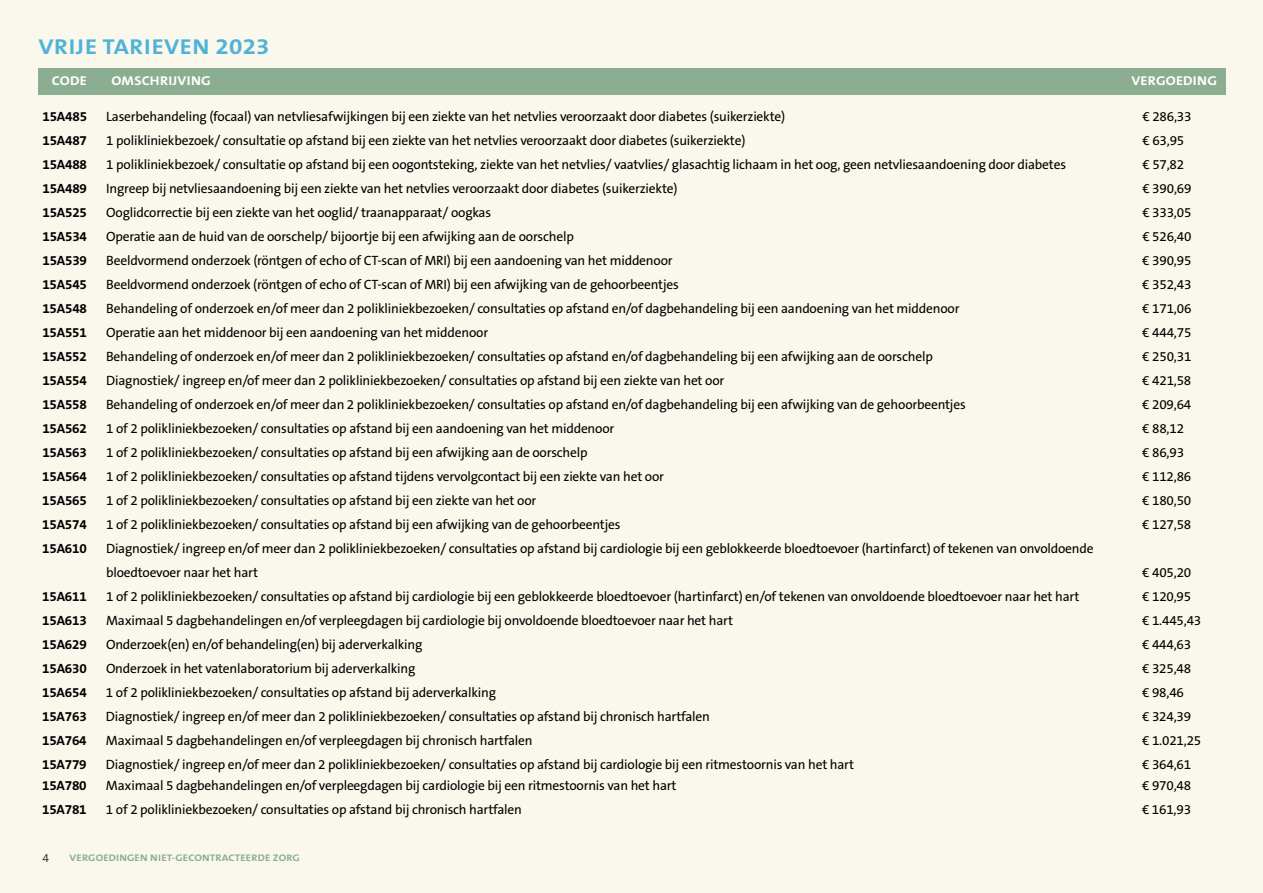
<style>
.page{position:relative;width:1263px;height:893px;background:#faf8ec}
.page>*{position:absolute;margin:0;border:0;box-sizing:border-box;transform-origin:0 0}
.t1{font:700 21.6px "The Sans B W7";letter-spacing:.025em;color:#4fb3d7;scale:1.13 1}
.t2{font:13.5px/24px "The Sans B W5 Plain";letter-spacing:-.015em;color:#000}
.t3{font:700 13.5px "The Sans B W7";letter-spacing:-.015em;color:#000}
.t4{font:700 12.9px "The Sans B W7";letter-spacing:.015em;color:#fff;scale:1.11 1}
.t5{font:300 12px "The Sans B W3";color:#000}
.t6{font:700 9.6px "The Sans B W7";letter-spacing:.015em;color:#8cae90;scale:1.12 1}
</style>
<div class="page">
<div style="left:38px;top:68px;width:1188px;height:27px;background:#8cae90"></div>
<h1 class="t1" style="left:38px;top:33px;width:206px">VRIJE TARIEVEN 2023</h1>
<p class="t4" style="left:52px;top:73px;width:33px">CODE</p>
<p class="t4" style="left:112px;top:73px;width:91px">OMSCHRIJVING</p>
<p class="t4" style="left:1131px;top:73px;width:79px">VERGOEDING</p>
<p class="t3" style="left:43px;top:107px;width:46px">15A485</p>
<p class="t2" style="left:106px;top:104px;width:680px">Laserbehandeling (focaal) van netvliesafwijkingen bij een ziekte van het netvlies veroorzaakt door diabetes (suikerziekte)</p>
<p class="t2" style="left:1142px;top:104px;width:51px">€ 286,33</p>
<p class="t3" style="left:43px;top:131px;width:46px">15A487</p>
<p class="t2" style="left:106px;top:128px;width:641px">1 polikliniekbezoek/ consultatie op afstand bij een ziekte van het netvlies veroorzaakt door diabetes (suikerziekte)</p>
<p class="t2" style="left:1142px;top:128px;width:43px">€ 63,95</p>
<p class="t3" style="left:42px;top:155px;width:46px">15A488</p>
<p class="t2" style="left:106px;top:152px;width:961px">1 polikliniekbezoek/ consultatie op afstand bij een oogontsteking, ziekte van het netvlies/ vaatvlies/ glasachtig lichaam in het oog, geen netvliesaandoening door diabetes</p>
<p class="t2" style="left:1142px;top:152px;width:43px">€ 57,82</p>
<p class="t3" style="left:42px;top:179px;width:46px">15A489</p>
<p class="t2" style="left:106px;top:176px;width:573px">Ingreep bij netvliesaandoening bij een ziekte van het netvlies veroorzaakt door diabetes (suikerziekte)</p>
<p class="t2" style="left:1142px;top:176px;width:51px">€ 390,69</p>
<p class="t3" style="left:42px;top:203px;width:46px">15A525</p>
<p class="t2" style="left:106px;top:200px;width:386px">Ooglidcorrectie bij een ziekte van het ooglid/ traanapparaat/ oogkas</p>
<p class="t2" style="left:1142px;top:200px;width:51px">€ 333,05</p>
<p class="t3" style="left:42px;top:227px;width:46px">15A534</p>
<p class="t2" style="left:106px;top:224px;width:469px">Operatie aan de huid van de oorschelp/ bijoortje bij een afwijking aan de oorschelp</p>
<p class="t2" style="left:1142px;top:224px;width:51px">€ 526,40</p>
<p class="t3" style="left:42px;top:251px;width:46px">15A539</p>
<p class="t2" style="left:106px;top:248px;width:568px">Beeldvormend onderzoek (röntgen of echo of CT-scan of MRI) bij een aandoening van het middenoor</p>
<p class="t2" style="left:1142px;top:248px;width:51px">€ 390,95</p>
<p class="t3" style="left:42px;top:275px;width:46px">15A545</p>
<p class="t2" style="left:106px;top:272px;width:574px">Beeldvormend onderzoek (röntgen of echo of CT-scan of MRI) bij een afwijking van de gehoorbeentjes</p>
<p class="t2" style="left:1142px;top:272px;width:51px">€ 352,43</p>
<p class="t3" style="left:42px;top:299px;width:46px">15A548</p>
<p class="t2" style="left:106px;top:296px;width:855px">Behandeling of onderzoek en/of meer dan 2 polikliniekbezoeken/ consultaties op afstand en/of dagbehandeling bij een aandoening van het middenoor</p>
<p class="t2" style="left:1142px;top:296px;width:51px">€ 171,06</p>
<p class="t3" style="left:42px;top:323px;width:46px">15A551</p>
<p class="t2" style="left:106px;top:320px;width:384px">Operatie aan het middenoor bij een aandoening van het middenoor</p>
<p class="t2" style="left:1142px;top:320px;width:51px">€ 444,75</p>
<p class="t3" style="left:42px;top:347px;width:46px">15A552</p>
<p class="t2" style="left:106px;top:344px;width:828px">Behandeling of onderzoek en/of meer dan 2 polikliniekbezoeken/ consultaties op afstand en/of dagbehandeling bij een afwijking aan de oorschelp</p>
<p class="t2" style="left:1142px;top:344px;width:51px">€ 250,31</p>
<p class="t3" style="left:42px;top:371px;width:46px">15A554</p>
<p class="t2" style="left:106px;top:368px;width:620px">Diagnostiek/ ingreep en/of meer dan 2 polikliniekbezoeken/ consultaties op afstand bij een ziekte van het oor</p>
<p class="t2" style="left:1142px;top:368px;width:51px">€ 421,58</p>
<p class="t3" style="left:42px;top:395px;width:46px">15A558</p>
<p class="t2" style="left:106px;top:392px;width:861px">Behandeling of onderzoek en/of meer dan 2 polikliniekbezoeken/ consultaties op afstand en/of dagbehandeling bij een afwijking van de gehoorbeentjes</p>
<p class="t2" style="left:1142px;top:392px;width:51px">€ 209,64</p>
<p class="t3" style="left:42px;top:419px;width:46px">15A562</p>
<p class="t2" style="left:106px;top:416px;width:510px">1 of 2 polikliniekbezoeken/ consultaties op afstand bij een aandoening van het middenoor</p>
<p class="t2" style="left:1142px;top:416px;width:43px">€ 88,12</p>
<p class="t3" style="left:42px;top:443px;width:46px">15A563</p>
<p class="t2" style="left:106px;top:440px;width:483px">1 of 2 polikliniekbezoeken/ consultaties op afstand bij een afwijking aan de oorschelp</p>
<p class="t2" style="left:1142px;top:440px;width:43px">€ 86,93</p>
<p class="t3" style="left:42px;top:467px;width:46px">15A564</p>
<p class="t2" style="left:106px;top:464px;width:559px">1 of 2 polikliniekbezoeken/ consultaties op afstand tijdens vervolgcontact bij een ziekte van het oor</p>
<p class="t2" style="left:1142px;top:464px;width:51px">€ 112,86</p>
<p class="t3" style="left:42px;top:491px;width:46px">15A565</p>
<p class="t2" style="left:106px;top:488px;width:432px">1 of 2 polikliniekbezoeken/ consultaties op afstand bij een ziekte van het oor</p>
<p class="t2" style="left:1142px;top:488px;width:51px">€ 180,50</p>
<p class="t3" style="left:42px;top:515px;width:46px">15A574</p>
<p class="t2" style="left:106px;top:512px;width:516px">1 of 2 polikliniekbezoeken/ consultaties op afstand bij een afwijking van de gehoorbeentjes</p>
<p class="t2" style="left:1142px;top:512px;width:51px">€ 127,58</p>
<p class="t3" style="left:42px;top:539px;width:46px">15A610</p>
<p class="t2" style="left:106px;top:536px;width:989px">Diagnostiek/ ingreep en/of meer dan 2 polikliniekbezoeken/ consultaties op afstand bij cardiologie bij een geblokkeerde bloedtoevoer (hartinfarct) of tekenen van onvoldoende bloedtoevoer naar het hart</p>
<p class="t2" style="left:1142px;top:560px;width:51px">€ 405,20</p>
<p class="t3" style="left:42px;top:587px;width:46px">15A611</p>
<p class="t2" style="left:106px;top:584px;width:975px">1 of 2 polikliniekbezoeken/ consultaties op afstand bij cardiologie bij een geblokkeerde bloedtoevoer (hartinfarct) en/of tekenen van onvoldoende bloedtoevoer naar het hart</p>
<p class="t2" style="left:1142px;top:584px;width:51px">€ 120,95</p>
<p class="t3" style="left:42px;top:611px;width:46px">15A613</p>
<p class="t2" style="left:106px;top:608px;width:628px">Maximaal 5 dagbehandelingen en/of verpleegdagen bij cardiologie bij onvoldoende bloedtoevoer naar het hart</p>
<p class="t2" style="left:1142px;top:608px;width:61px">€ 1.445,43</p>
<p class="t3" style="left:42px;top:635px;width:46px">15A629</p>
<p class="t2" style="left:106px;top:632px;width:318px">Onderzoek(en) en/of behandeling(en) bij aderverkalking</p>
<p class="t2" style="left:1142px;top:632px;width:51px">€ 444,63</p>
<p class="t3" style="left:42px;top:659px;width:46px">15A630</p>
<p class="t2" style="left:106px;top:656px;width:311px">Onderzoek in het vatenlaboratorium bij aderverkalking</p>
<p class="t2" style="left:1142px;top:656px;width:51px">€ 325,48</p>
<p class="t3" style="left:42px;top:683px;width:46px">15A654</p>
<p class="t2" style="left:106px;top:680px;width:391px">1 of 2 polikliniekbezoeken/ consultaties op afstand bij aderverkalking</p>
<p class="t2" style="left:1142px;top:680px;width:43px">€ 98,46</p>
<p class="t3" style="left:42px;top:707px;width:46px">15A763</p>
<p class="t2" style="left:106px;top:704px;width:605px">Diagnostiek/ ingreep en/of meer dan 2 polikliniekbezoeken/ consultaties op afstand bij chronisch hartfalen</p>
<p class="t2" style="left:1142px;top:704px;width:51px">€ 324,39</p>
<p class="t3" style="left:42px;top:731px;width:46px">15A764</p>
<p class="t2" style="left:106px;top:728px;width:428px">Maximaal 5 dagbehandelingen en/of verpleegdagen bij chronisch hartfalen</p>
<p class="t2" style="left:1142px;top:728px;width:61px">€ 1.021,25</p>
<p class="t3" style="left:42px;top:755px;width:46px">15A779</p>
<p class="t2" style="left:106px;top:752px;width:750px">Diagnostiek/ ingreep en/of meer dan 2 polikliniekbezoeken/ consultaties op afstand bij cardiologie bij een ritmestoornis van het hart</p>
<p class="t2" style="left:1142px;top:752px;width:51px">€ 364,61</p>
<p class="t3" style="left:42px;top:776px;width:46px">15A780</p>
<p class="t2" style="left:106px;top:773px;width:572px">Maximaal 5 dagbehandelingen en/of verpleegdagen bij cardiologie bij een ritmestoornis van het hart</p>
<p class="t2" style="left:1142px;top:773px;width:51px">€ 970,48</p>
<p class="t3" style="left:42px;top:800px;width:46px">15A781</p>
<p class="t2" style="left:106px;top:797px;width:418px">1 of 2 polikliniekbezoeken/ consultaties op afstand bij chronisch hartfalen</p>
<p class="t2" style="left:1142px;top:797px;width:51px">€ 161,93</p>
<p class="t5" style="left:43px;top:851px;width:8px">4</p>
<p class="t6" style="left:70px;top:851px;width:207px">VERGOEDINGEN NIET-GECONTRACTEERDE ZORG</p>
</div>
